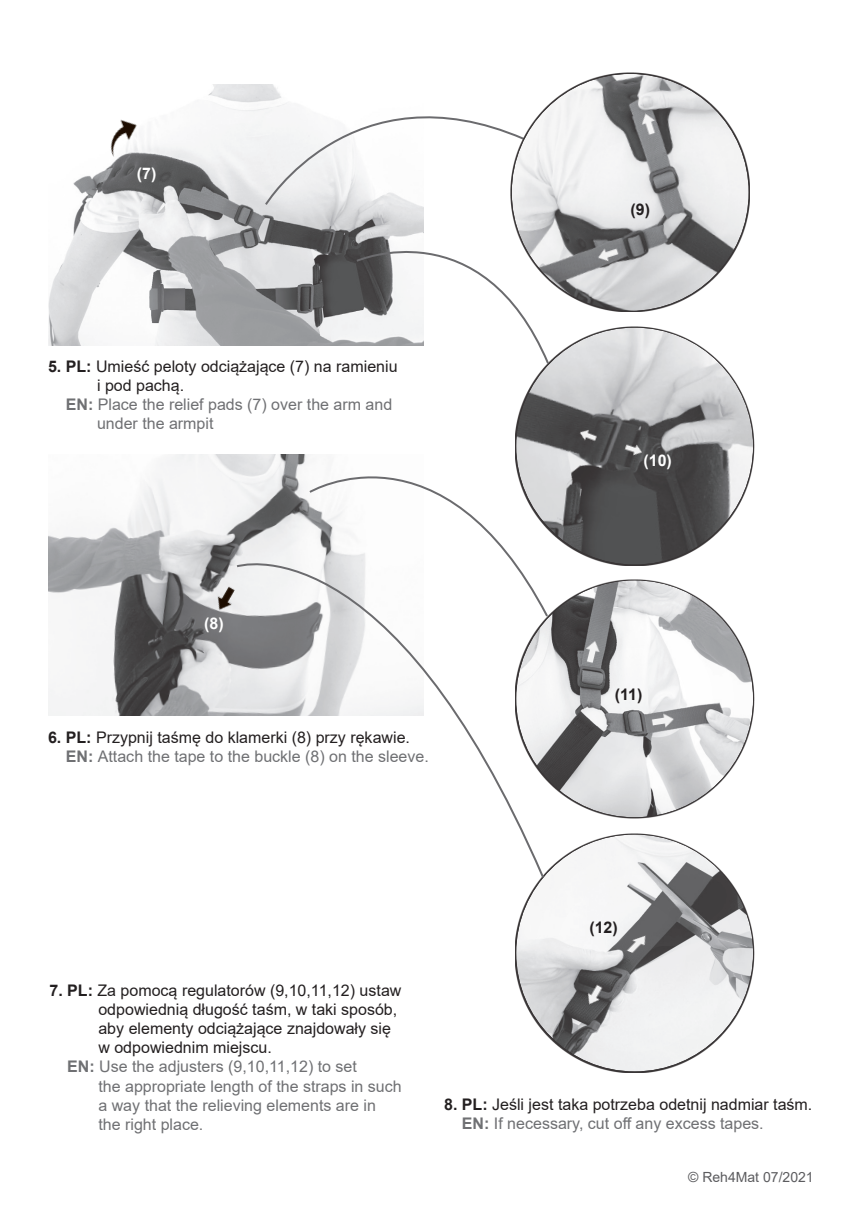
<style>
.page{position:relative;width:862px;height:1214px;background:#fff}
.page>*{position:absolute;margin:0;border:0;box-sizing:border-box;transform-origin:0 0}
.t1{font:16px "Arial";color:#231f20}
.t2{font:16px "Arial";color:#6f7073}
.t3{font:700 16px "Arial";color:#231f20}
.t4{font:700 16px "Arial";color:#fff}
.t5{font:14px "Arial";color:#5c5c5f}
.s1{font-weight:700}
</style>
<div class="page">
<div style="left:515px;top:831px;width:240px;height:240px;background:#231f20;opacity:.03"></div>
<div style="left:515px;top:325px;width:240px;height:240px;background:#231f20;opacity:.03"></div>
<img style="left:48px;top:85px;width:216px;height:261px">
<img style="left:48px;top:454px;width:260px;height:261px">
<img style="left:204px;top:576px;width:31px;height:41px">
<img style="left:94px;top:107px;width:53px;height:54px">
<svg style="left:572px;top:417px;width:77px;height:46px"></svg>
<svg style="left:574px;top:927px;width:87px;height:86px"></svg>
<div style="left:515px;top:577px;width:240px;height:240px;background:#231f20;opacity:.03"></div>
<div style="left:510px;top:71px;width:240px;height:240px;background:#231f20;opacity:.03"></div>
<svg style="left:629px;top:105px;width:42px;height:44px"></svg>
<svg style="left:591px;top:232px;width:41px;height:39px"></svg>
<svg style="left:571px;top:633px;width:40px;height:44px"></svg>
<svg style="left:637px;top:702px;width:42px;height:37px"></svg>
<svg style="left:264px;top:71px;width:286px;height:295px"></svg>
<svg style="left:308px;top:414px;width:242px;height:204px"></svg>
<svg style="left:235px;top:519px;width:310px;height:360px"></svg>
<p class="t4" style="left:137px;top:162px;width:21px">(7)</p>
<p class="t1" style="left:48px;top:355px;width:351px"><span class="s1">5. PL:</span> Umieść peloty odciążające (7) na ramieniu</p>
<p class="t1" style="left:97px;top:374px;width:89px">i pod pachą.</p>
<p class="t2" style="left:66px;top:393px;width:328px"><span class="s1">EN:</span> Place the relief pads (7) over the arm and</p>
<p class="t2" style="left:97px;top:412px;width:118px">under the armpit</p>
<p class="t4" style="left:204px;top:612px;width:21px">(8)</p>
<p class="t1" style="left:48px;top:726px;width:363px"><span class="s1">6. PL:</span> Przypnij taśmę do klamerki (8) przy rękawie.</p>
<p class="t2" style="left:66px;top:745px;width:364px"><span class="s1">EN:</span> Attach the tape to the buckle (8) on the sleeve.</p>
<p class="t3" style="left:630px;top:198px;width:21px">(9)</p>
<p class="t4" style="left:643px;top:449px;width:30px">(10)</p>
<p class="t3" style="left:615px;top:683px;width:29px">(11)</p>
<p class="t1" style="left:49px;top:978px;width:353px"><span class="s1">7. PL:</span> Za pomocą regulatorów (9,10,11,12) ustaw</p>
<p class="t1" style="left:98px;top:998px;width:300px">odpowiednią długość taśm, w taki sposób,</p>
<p class="t1" style="left:98px;top:1017px;width:294px">aby elementy odciążające znajdowały się</p>
<p class="t1" style="left:98px;top:1036px;width:175px">w odpowiednim miejscu.</p>
<p class="t2" style="left:67px;top:1055px;width:291px"><span class="s1">EN:</span> Use the adjusters (9,10,11,12) to set</p>
<p class="t2" style="left:98px;top:1074px;width:305px">the appropriate length of the straps in such</p>
<p class="t2" style="left:98px;top:1094px;width:279px">a way that the relieving elements are in</p>
<p class="t2" style="left:98px;top:1113px;width:106px">the right place.</p>
<p class="t3" style="left:589px;top:916px;width:30px">(12)</p>
<p class="t1" style="left:444px;top:1093px;width:370px"><span class="s1">8. PL:</span> Jeśli jest taka potrzeba odetnij nadmiar taśm.</p>
<p class="t2" style="left:462px;top:1112px;width:303px"><span class="s1">EN:</span> If necessary, cut off any excess tapes.</p>
<p class="t5" style="left:688px;top:1167px;width:127px">© Reh4Mat 07/2021</p>
</div>
